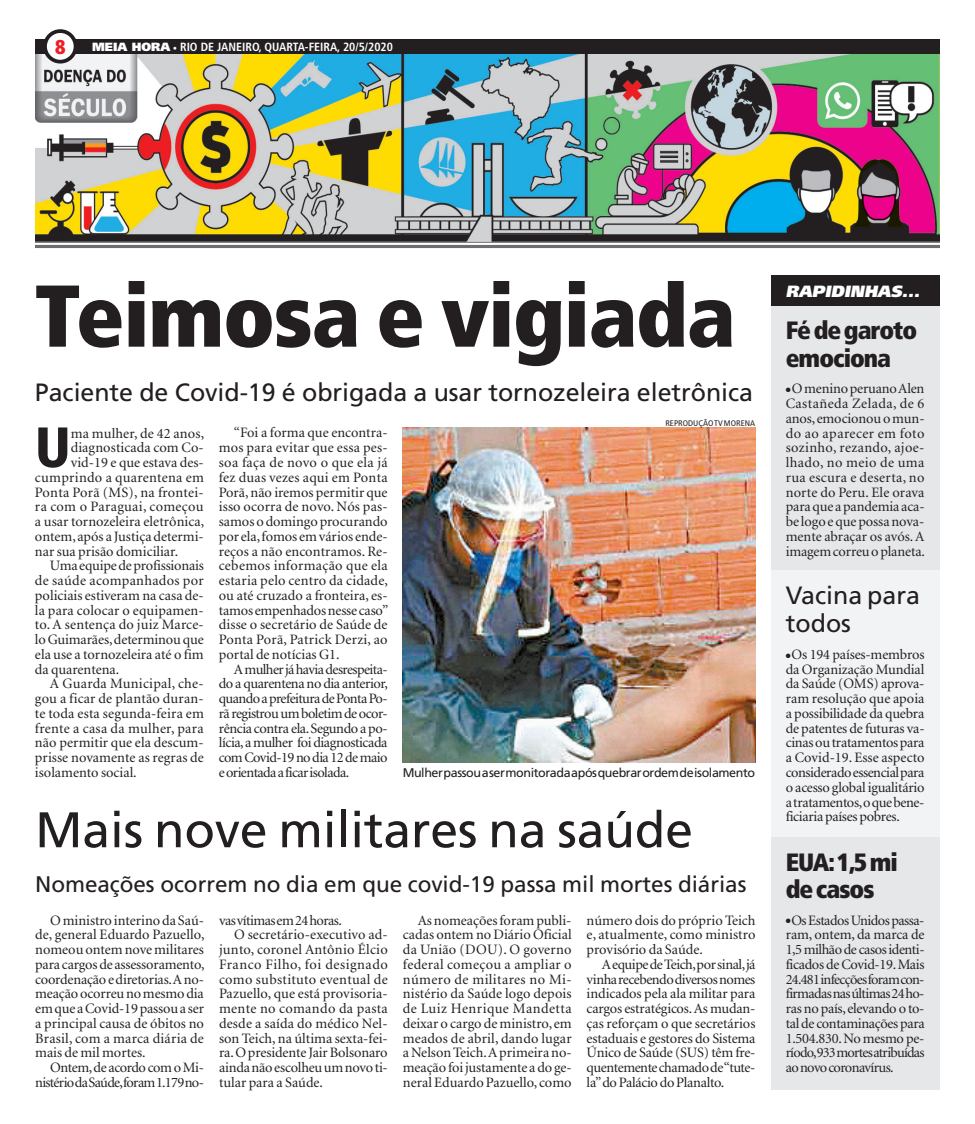
<style>
.page{position:relative;width:975px;height:1124px;background:#fff}
.page>*{position:absolute;margin:0;border:0;box-sizing:border-box;transform-origin:0 0}
.t1{font:900 condensed 87.5px "Frutiger";letter-spacing:-.015em;color:#231f20}
.t2{font:900 condensed 56.62px "Frutiger";color:#231f20}
.t3{font:50px "Frutiger";letter-spacing:-.005em;color:#231f20}
.t4{font:25px/27.5px "Frutiger";letter-spacing:-.005em;color:#231f20}
.t5{font:900 condensed 25px/27.5px "Frutiger";letter-spacing:-.04em;color:#231f20}
.t6{font:22.5px "Frutiger";letter-spacing:-.005em;color:#231f20}
.t7{font:900 condensed 20px "Frutiger";color:#ed1f26}
.t8{font:italic 900 16.25px "Frutiger";color:#fff}
.t9{font:14.38px/14.8px "Minion";color:#231f20;text-align:justify}
.t10{font:14.38px "Minion";letter-spacing:.02em;color:#231f20}
.t11{font:14.38px/14.8px "Minion";letter-spacing:-.05em;color:#231f20;text-align:right}
.t12{font:14.38px "Minion";letter-spacing:.035em;color:#231f20}
.t13{font:14.38px "Minion";letter-spacing:.025em;color:#231f20}
.t14{font:14.38px "Minion";letter-spacing:-.04em;color:#231f20}
.t15{font:12.5px "Frutiger";letter-spacing:-.035em;color:#231f20}
.t16{font:700 condensed 11.88px "Frutiger";color:#fff}
.t17{font:condensed 8.12px "Frutiger";color:#231f20;scale:1.08 1}
.s1{font-weight:900;font-stretch:normal}
</style>
<div class="page">
<img style="left:35px;top:54px;width:904px;height:188px">
<hr style="left:35px;top:242px;width:904px;height:1px;background:#6c6d70">
<hr style="left:35px;top:245px;width:904px;height:3px;background:#6c6d70">
<img style="left:402px;top:428px;width:353px;height:334px">
<div style="left:770px;top:305px;width:169px;height:784px;background:#e6e7e9"></div>
<div style="left:770px;top:570px;width:169px;height:267px;background:#f2f3f4"></div>
<div style="left:770px;top:275px;width:169px;height:31px;background:#231f20"></div>
<div style="left:35px;top:39px;width:904px;height:15px;background:#231f20"></div>
<div style="left:45px;top:31px;width:31px;height:31px;background:#fff;border-radius:50%"></div>
<div style="left:43px;top:29px;width:34px;height:34px;border:4px solid #231f20;border-radius:50%"></div>
<h3 class="t7" style="left:55px;top:35px;width:12px">8</h3>
<p class="t16" style="left:92px;top:40px;width:229px"><span class="s1">MEIA HORA ·</span> RIO DE JANEIRO, QUARTA-FEIRA</p>
<p class="t16" style="left:337px;top:40px;width:57px">, 20/5/2020</p>
<h1 class="t1" style="left:35px;top:263px;width:702px">Teimosa e vigiada</h1>
<h3 class="t4" style="left:35px;top:378px;width:719px">Paciente de Covid-19 é obrigada a usar tornozeleira eletrônica</h3>
<h2 class="t2" style="left:35px;top:413px;width:37px">U</h2>
<p class="t9" style="left:71px;top:426px;width:135px">ma mulher, de 42 anos,</p>
<p class="t9" style="left:71px;top:441px;width:135px">diagnosticada com Co-</p>
<p class="t9" style="left:71px;top:455px;width:135px">vid-19 e que estava des-</p>
<p class="t10" style="left:35px;top:470px;width:170px">cumprindo a quarentena em</p>
<p class="t9" style="left:35px;top:485px;width:170px">Ponta Porã (MS), na frontei-</p>
<p class="t10" style="left:35px;top:499px;width:170px">ra com o Paraguai, começou</p>
<p class="t9" style="left:35px;top:514px;width:171px">a usar tornozeleira eletrônica,</p>
<p class="t9" style="left:35px;top:529px;width:170px">ontem, após a Justiça determi-</p>
<p class="t9" style="left:35px;top:544px;width:145px">nar sua prisão domiciliar.</p>
<p class="t9" style="left:50px;top:559px;width:155px">Uma equipe de profissionais</p>
<p class="t10" style="left:35px;top:573px;width:170px">de saúde acompanhados por</p>
<p class="t9" style="left:35px;top:588px;width:170px">policiais estiveram na casa de-</p>
<p class="t9" style="left:35px;top:603px;width:170px">la para colocar o equipamen-</p>
<p class="t9" style="left:35px;top:618px;width:170px">to. A sentença do juiz Marce-</p>
<p class="t9" style="left:35px;top:632px;width:170px">lo Guimarães, determinou que</p>
<p class="t9" style="left:35px;top:647px;width:170px">ela use a tornozeleira até o fim</p>
<p class="t9" style="left:35px;top:662px;width:86px">da quarentena.</p>
<p class="t10" style="left:50px;top:676px;width:155px">A Guarda Municipal, che-</p>
<p class="t9" style="left:35px;top:691px;width:170px">gou a ficar de plantão duran-</p>
<p class="t9" style="left:35px;top:706px;width:170px">te toda esta segunda-feira em</p>
<p class="t10" style="left:35px;top:721px;width:170px">frente a casa da mulher, para</p>
<p class="t9" style="left:35px;top:736px;width:170px">não permitir que ela descum-</p>
<p class="t9" style="left:35px;top:750px;width:170px">prisse novamente as regras de</p>
<p class="t9" style="left:35px;top:765px;width:103px">isolamento social.</p>
<p class="t9" style="left:219px;top:426px;width:171px;text-indent:15px">“Foi a forma que encontra&shy;mos para evitar que essa pes&shy;soa faça de novo o que ela já fez duas vezes aqui em Ponta Porã, não iremos permitir que isso ocorra de novo. Nós pas&shy;samos o domingo procurando por ela, fomos em vários ende&shy;reços a não encontramos. Re&shy;cebemos informação que ela estaria pelo centro da cidade, ou até cruzado a fronteira, es&shy;tamos empenhados nesse caso” disse o secretário de Saúde de Ponta Porã, Patrick Derzi, ao portal de notícias G1.</p>
<p class="t9" style="left:219px;top:662px;width:171px;text-indent:15px">A mulher já havia desrespeita&shy;do a quarentena no dia anterior, quando a prefeitura de Ponta Po&shy;rã registrou um boletim de ocor&shy;rência contra ela. Segundo a po&shy;lícia, a mulher foi diagnosticada com Covid-19 no dia 12 de maio e orientada a ficar isolada.</p>
<p class="t17" style="left:665px;top:418px;width:85px">REPRODUÇÃO TV MORENA</p>
<p class="t15" style="left:402px;top:765px;width:354px">Mulher passou a ser monitorada após quebrar ordem de isolamento</p>
<h3 class="t3" style="left:35px;top:800px;width:659px">Mais nove militares na saúde</h3>
<h3 class="t6" style="left:35px;top:870px;width:712px">Nomeações ocorrem no dia em que covid-19 passa mil mortes diárias</h3>
<p class="t9" style="left:35px;top:913px;width:171px;text-indent:15px">O ministro interino da Saú&shy;de, general Eduardo Pazuello, nomeou ontem nove militares para cargos de assessoramento, coordenação e diretorias. A no&shy;meação ocorreu no mesmo dia em que a Covid-19 passou a ser a principal causa de óbitos no Brasil, com a marca diária de mais de mil mortes.</p>
<p class="t11" style="left:35px;top:1060px;width:170px">Ontem, de acordo com o Mi&shy;nistério da Saúde, foram 1.179 no-</p>
<p class="t9" style="left:403px;top:913px;width:170px;text-indent:15px">As nomeações foram publi&shy;cadas ontem no Diário Oficial da União (DOU). O governo federal começou a ampliar o número de militares no Mi&shy;nistério da Saúde logo depois de Luiz Henrique Mandetta deixar o cargo de ministro, em meados de abril, dando lugar a Nelson Teich. A primeira no&shy;meação foi justamente a do ge&shy;neral Eduardo Pazuello, como</p>
<p class="t9" style="left:586px;top:913px;width:170px">número dois do próprio Teich e, atualmente, como ministro provisório da Saúde.</p>
<p class="t14" style="left:219px;top:912px;width:124px">vas vítimas em 24 horas.</p>
<p class="t9" style="left:234px;top:927px;width:155px">O secretário-executivo ad-</p>
<p class="t10" style="left:219px;top:942px;width:170px">junto, coronel Antônio Élcio</p>
<p class="t12" style="left:219px;top:957px;width:170px">Franco Filho, foi designado</p>
<p class="t10" style="left:219px;top:971px;width:170px">como substituto eventual de</p>
<p class="t9" style="left:219px;top:986px;width:170px">Pazuello, que está provisoria-</p>
<p class="t13" style="left:219px;top:1001px;width:170px">mente no comando da pasta</p>
<p class="t9" style="left:219px;top:1016px;width:170px">desde a saída do médico Nel-</p>
<p class="t9" style="left:219px;top:1031px;width:170px">son Teich, na última sexta-fei-</p>
<p class="t9" style="left:219px;top:1045px;width:170px">ra. O presidente Jair Bolsonaro</p>
<p class="t9" style="left:219px;top:1060px;width:170px">ainda não escolheu um novo ti-</p>
<p class="t9" style="left:219px;top:1075px;width:106px">tular para a Saúde.</p>
<p class="t9" style="left:586px;top:957px;width:170px;text-indent:15px">A equipe de Teich, por sinal, já vinha recebendo diversos nomes indicados pela ala militar para cargos estratégicos. As mudan&shy;ças reforçam o que secretários estaduais e gestores do Sistema Único de Saúde (SUS) têm fre&shy;quentemente chamado de “tute&shy;la” do Palácio do Planalto.</p>
<p class="t8" style="left:785px;top:281px;width:139px">RAPIDINHAS...</p>
<h3 class="t5" style="left:785px;top:316px;width:133px">Fé de garoto emociona</h3>
<p class="t9" style="left:785px;top:382px;width:141px;text-align:center">O menino peruano Alen<br>Castañeda Zelada, de 6 anos, emocionou o mun&shy;do ao aparecer em foto sozinho, rezando, ajoe&shy;lhado, no meio de uma rua escura e deserta, no norte do Peru. Ele orava para que a pandemia aca&shy;be logo e que possa nova&shy;mente abraçar os avós. A imagem correu o planeta.</p>
<h3 class="t4" style="left:785px;top:581px;width:136px">Vacina para todos</h3>
<p class="t9" style="left:785px;top:647px;width:140px;text-indent:6px">Os 194 países-membros da Organização Mundial da Saúde (OMS) aprova&shy;ram resolução que apoia a possibilidade da quebra de patentes de futuras va&shy;cinas ou tratamentos para a Covid-19. Esse aspecto considerado essencial para o acesso global igualitário a tratamentos, o que bene&shy;ficiaria países pobres.</p>
<h3 class="t5" style="left:785px;top:848px;width:114px">EUA: 1,5 mi de casos</h3>
<p class="t9" style="left:785px;top:913px;width:140px;text-indent:6px">Os Estados Unidos passa&shy;ram, ontem, da marca de 1,5 milhão de casos identi&shy;ficados de Covid-19. Mais 24.481 infecções foram con&shy;firmadas nas últimas 24 ho&shy;ras no país, elevando o to&shy;tal de contaminações para 1.504.830. No mesmo pe&shy;ríodo, 933 mortes atribuídas ao novo coronavírus.</p>
</div>
